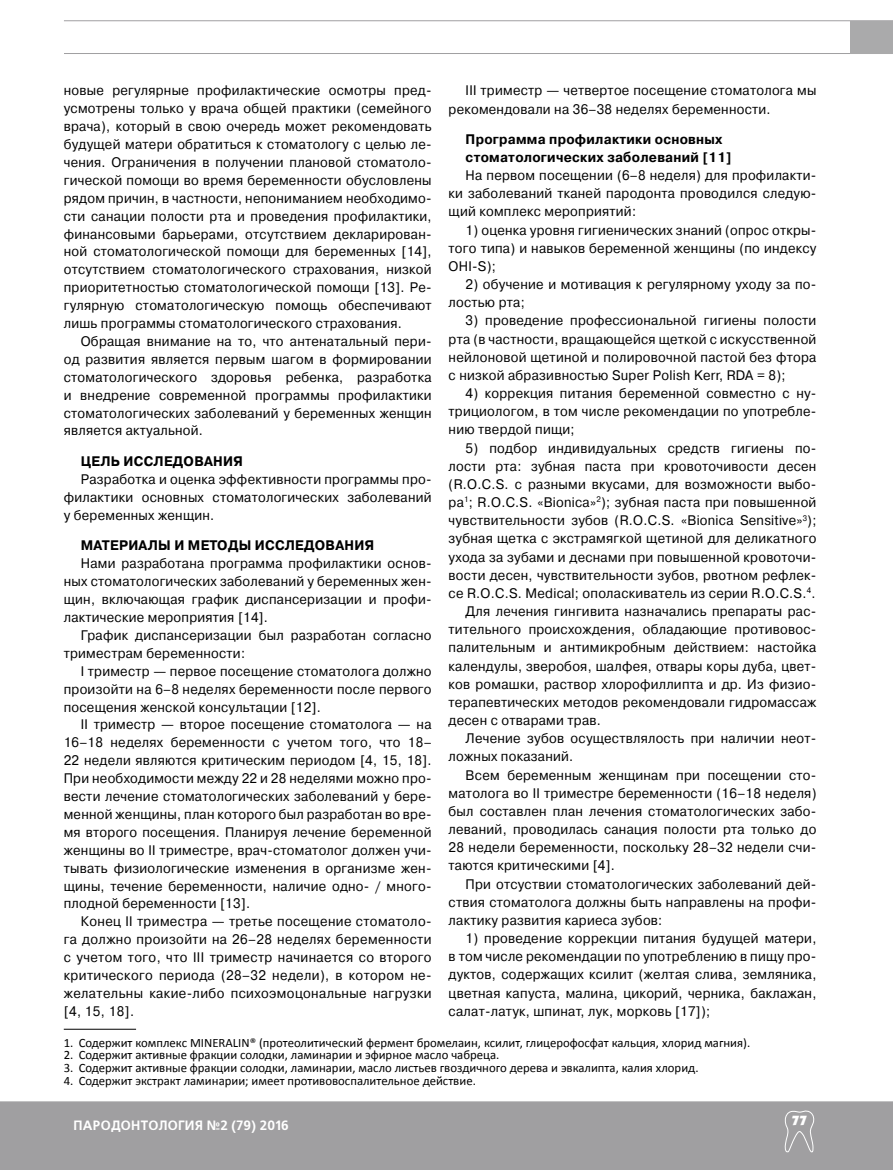
<style>
.page{position:relative;width:893px;height:1170px;background:#fff}
.page>*{position:absolute;margin:0;border:0;box-sizing:border-box;transform-origin:0 0}
.t1{font:13.8px/17.9px "Pragmatica TT";letter-spacing:.02em;color:#000;text-align:justify;scale:.95 1}
.t2{font:700 13.8px/17.9px "Pragmatica TT";letter-spacing:.02em;color:#000;scale:.95 1}
.t3{font:700 13.5px "Free Set C";letter-spacing:.02em;color:#fff;scale:.96 1}
.t4{font:900 13.5px "Kabel C";color:#fff}
.t5{font:12.75px "Calibri";color:#000}
</style>
<div class="page">
<hr style="left:64px;top:20px;width:829px;height:1px;background:#a09fa1">
<hr style="left:64px;top:53px;width:829px;height:1px;background:#a09fa1">
<div style="left:851px;top:21px;width:42px;height:33px;background:#aaaaab"></div>
<div style="left:0;top:1101px;width:893px;height:68px;background:#a09fa1"></div>
<svg style="left:785px;top:1110px;width:29px;height:42px"></svg>
<hr style="left:64px;top:1028px;width:72px;height:1px;background:#000">
<p class="t1" style="left:449px;top:82px;width:389px;text-indent:17px">ІІІ триместр — четвертое посещение стоматолога мы рекомендовали на 36–38 неделях беременности.</p>
<p class="t2" style="left:466px;top:131px;width:282px">Программа профилактики основных стоматологических заболеваний [11]</p>
<p class="t1" style="left:449px;top:167px;width:389px;text-indent:17px">На первом посещении (6–8 неделя) для профилакти&shy;ки заболеваний тканей пародонта проводился следую&shy;щий комплекс мероприятий:</p>
<p class="t1" style="left:449px;top:221px;width:389px;text-indent:17px">1) оценка уровня гигиенических знаний (опрос откры&shy;того типа) и навыков беременной женщины (по индексу OHI-S);</p>
<p class="t1" style="left:449px;top:276px;width:389px;text-indent:17px">2) обучение и мотивация к регулярному уходу за по&shy;лостью рта;</p>
<p class="t1" style="left:449px;top:312px;width:389px;text-indent:17px">3) проведение профессиональной гигиены полости рта (в частности, вращающейся щеткой с искусственной нейлоновой щетиной и полировочной пастой без фтора с низкой абразивностью Super Polish Kerr, RDA = 8);</p>
<p class="t1" style="left:449px;top:384px;width:389px;text-indent:17px">4) коррекция питания беременной совместно с ну&shy;трициологом, в том числе рекомендации по употребле&shy;нию твердой пищи;</p>
<p class="t1" style="left:466px;top:439px;width:371px">5) подбор индивидуальных средств гигиены по-</p>
<p class="t1" style="left:449px;top:457px;width:389px">лости рта: зубная паста при кровоточивости десен</p>
<p class="t1" style="left:449px;top:475px;width:389px">(R.O.C.S. с разными вкусами, для возможности выбо-</p>
<p class="t1" style="left:449px;top:494px;width:389px">ра<sup>1</sup>; R.O.C.S. «Bionica»<sup>2</sup>); зубная паста при повышенной</p>
<p class="t1" style="left:449px;top:512px;width:389px">чувствительности зубов (R.O.C.S. «Bionica Sensitive»<sup>3</sup>);</p>
<p class="t1" style="left:449px;top:530px;width:389px">зубная щетка с экстрамягкой щетиной для деликатного</p>
<p class="t1" style="left:449px;top:548px;width:389px">ухода за зубами и деснами при повышенной кровоточи-</p>
<p class="t1" style="left:449px;top:566px;width:389px">вости десен, чувствительности зубов, рвотном рефлек-</p>
<p class="t1" style="left:449px;top:584px;width:388px">се R.O.C.S. Medical; ополаскиватель из серии R.O.C.S.<sup>4</sup>.</p>
<p class="t1" style="left:466px;top:602px;width:371px">Для лечения гингивита назначались препараты рас-</p>
<p class="t1" style="left:449px;top:621px;width:389px">тительного происхождения, обладающие противовос-</p>
<p class="t1" style="left:449px;top:639px;width:389px">палительным и антимикробным действием: настойка</p>
<p class="t1" style="left:449px;top:657px;width:389px">календулы, зверобоя, шалфея, отвары коры дуба, цвет-</p>
<p class="t1" style="left:449px;top:675px;width:389px">ков ромашки, раствор хлорофиллипта и др. Из физио-</p>
<p class="t1" style="left:449px;top:693px;width:389px">терапевтических методов рекомендовали гидромассаж</p>
<p class="t1" style="left:449px;top:711px;width:162px">десен с отварами трав.</p>
<p class="t1" style="left:466px;top:730px;width:371px">Лечение зубов осуществлялость при наличии неот-</p>
<p class="t1" style="left:449px;top:748px;width:133px">ложных показаний.</p>
<p class="t1" style="left:466px;top:766px;width:371px">Всем беременным женщинам при посещении сто-</p>
<p class="t1" style="left:449px;top:784px;width:389px">матолога во II триместре беременности (16–18 неделя)</p>
<p class="t1" style="left:449px;top:802px;width:389px">был составлен план лечения стоматологических забо-</p>
<p class="t1" style="left:449px;top:820px;width:389px">леваний, проводилась санация полости рта только до</p>
<p class="t1" style="left:449px;top:838px;width:389px">28 недели беременности, поскольку 28–32 недели счи-</p>
<p class="t1" style="left:449px;top:857px;width:177px">таются критическими [4].</p>
<p class="t1" style="left:466px;top:875px;width:371px">При отсуствии стоматологических заболеваний дей-</p>
<p class="t1" style="left:449px;top:893px;width:389px">ствия стоматолога должны быть направлены на профи-</p>
<p class="t1" style="left:449px;top:911px;width:226px">лактику развития кариеса зубов:</p>
<p class="t1" style="left:449px;top:929px;width:389px;text-indent:17px">1) проведение коррекции питания будущей матери, в том числе рекомендации по употреблению в пищу про&shy;дуктов, содержащих ксилит (желтая слива, земляника, цветная капуста, малина, цикорий, черника, баклажан, салат-латук, шпинат, лук, морковь [17]);</p>
<p class="t5" style="left:64px;top:1034px;width:688px">1. Содержит комплекс MINERALIN® (протеолитический фермент бромелаин, ксилит, глицерофосфат кальция, хлорид магния).</p>
<p class="t5" style="left:64px;top:1046px;width:437px">2. Содержит активные фракции солодки, ламинарии и эфирное масло чабреца.</p>
<p class="t5" style="left:64px;top:1059px;width:636px">3. Содержит активные фракции солодки, ламинарии, масло листьев гвоздичного дерева и эвкалипта, калия хлорид.</p>
<p class="t5" style="left:64px;top:1072px;width:414px">4. Содержит экстракт ламинарии; имеет противовоспалительное действие.</p>
<p class="t1" style="left:64px;top:82px;width:389px">новые регулярные профилактические осмотры пред&shy;усмотрены только у врача общей практики (семейного врача), который в свою очередь может рекомендовать будущей матери обратиться к стоматологу с целью ле&shy;чения. Ограничения в получении плановой стоматоло&shy;гической помощи во время беременности обусловлены рядом причин, в частности, непониманием необходимо&shy;сти санации полости рта и проведения профилактики, финансовыми барьерами, отсутствием декларирован&shy;ной стоматологической помощи для беременных [14], отсутствием стоматологического страхования, низкой приоритетностью стоматологической помощи [13]. Ре&shy;гулярную стоматологическую помощь обеспечивают лишь программы стоматологического страхования.</p>
<p class="t1" style="left:64px;top:333px;width:389px;text-indent:17px">Обращая внимание на то, что антенатальный пери&shy;од развития является первым шагом в формировании стоматологического здоровья ребенка, разработка и внедрение современной программы профилактики стоматологических заболеваний у беременных женщин является актуальной.</p>
<p class="t2" style="left:81px;top:453px;width:172px">ЦЕЛЬ ИССЛЕДОВАНИЯ</p>
<p class="t1" style="left:64px;top:470px;width:389px;text-indent:17px">Разработка и оценка эффективности программы про&shy;филактики основных стоматологических заболеваний у беременных женщин.</p>
<p class="t2" style="left:81px;top:537px;width:310px">МАТЕРИАЛЫ И МЕТОДЫ ИССЛЕДОВАНИЯ</p>
<p class="t1" style="left:64px;top:555px;width:389px;text-indent:17px">Нами разработана программа профилактики основ&shy;ных стоматологических заболеваний у беременных жен&shy;щин, включающая график диспансеризации и профи&shy;лактические мероприятия [14].</p>
<p class="t1" style="left:64px;top:626px;width:389px;text-indent:17px">График диспансеризации был разработан согласно триместрам беременности:</p>
<p class="t1" style="left:64px;top:662px;width:389px;text-indent:17px">І триместр — первое посещение стоматолога должно произойти на 6–8 неделях беременности после первого посещения женской консультации [12].</p>
<p class="t1" style="left:64px;top:716px;width:389px;text-indent:17px">ІІ триместр — второе посещение стоматолога — на 16–18 неделях беременности с учетом того, что 18– 22 недели являются критическим периодом [4, 15, 18].<br>При необходимости между 22 и 28 неделями можно про&shy;вести лечение стоматологических заболеваний у бере&shy;менной женщины, план которого был разработан во вре&shy;мя второго посещения. Планируя лечение беременной женщины во ІI триместре, врач-стоматолог должен учи&shy;тывать физиологические изменения в организме жен&shy;щины, течение беременности, наличие одно- / много&shy;плодной беременности [13].</p>
<p class="t1" style="left:64px;top:913px;width:389px;text-indent:17px">Конец ІІ триместра — третье посещение стоматоло&shy;га должно произойти на 26–28 неделях беременности с учетом того, что ІІІ триместр начинается со второго критического периода (28–32 недели), в котором не&shy;желательны какие-либо психоэмоцональные нагрузки [4, 15, 18].</p>
<p class="t3" style="left:74px;top:1117px;width:226px">ПАРОДОНТОЛОГИЯ №2 (79) 2016</p>
<p class="t4" style="left:792px;top:1112px;width:17px">77</p>
</div>
